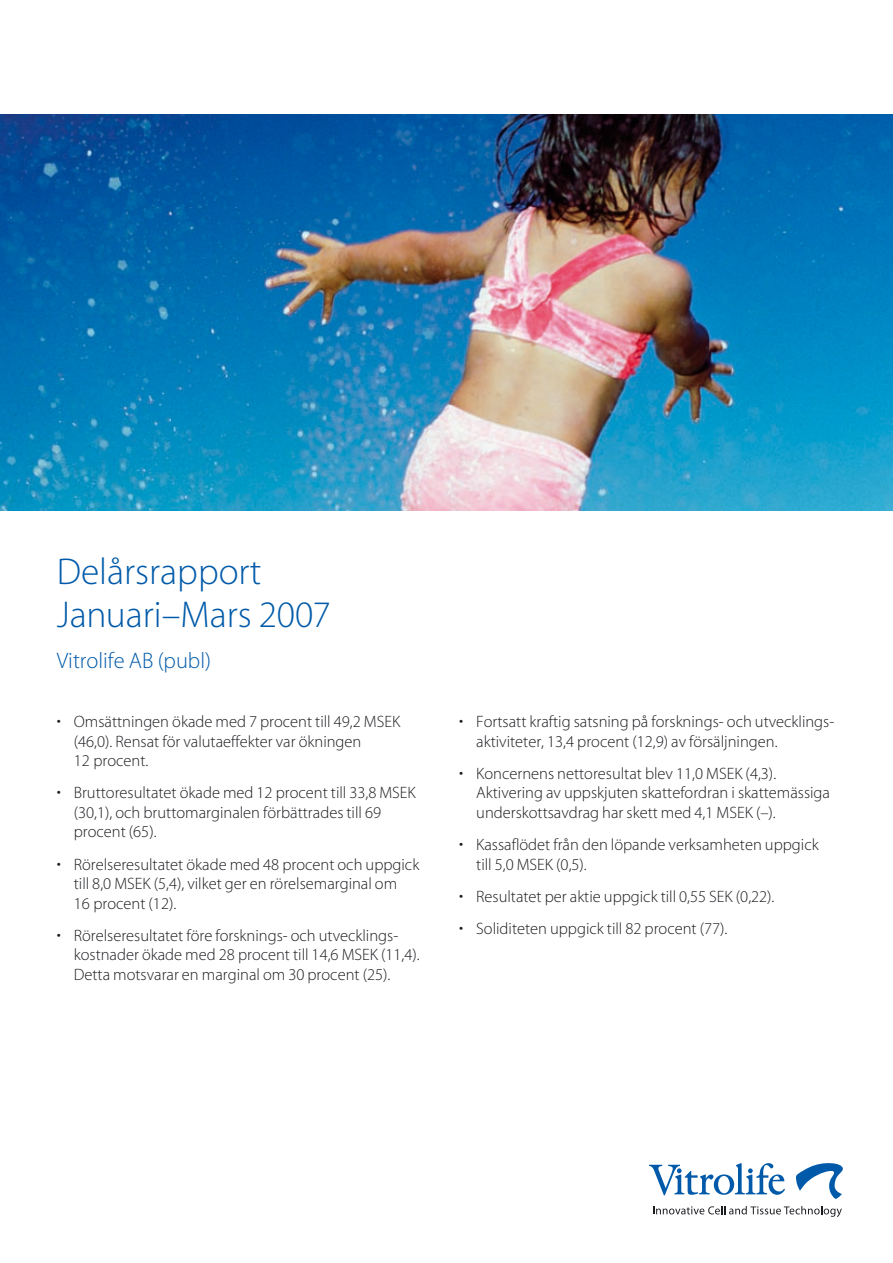
<style>
.page{position:relative;width:893px;height:1263px;background:#fff}
.page>*{position:absolute;margin:0;border:0;box-sizing:border-box;transform-origin:0 0}
.t1{font:37.5px/43.5px "Myriad MM";color:#005aa9}
.t2{font:22.5px "Myriad MM";color:#005aa9}
.t3{font:16.5px/19.5px "Myriad MM";color:#1b1c20}
</style>
<div class="page">
<img style="left:0;top:115px;width:893px;height:395px">
<svg style="left:653px;top:1206px;width:189px;height:11px"></svg>
<svg style="left:649px;top:1163px;width:136px;height:32px"></svg>
<svg style="left:796px;top:1163px;width:47px;height:36px"></svg>
<h1 class="t1" style="left:57px;top:551px;width:276px">Delårsrapport<br>Januari–Mars 2007</h1>
<h2 class="t2" style="left:57px;top:649px;width:156px">Vitrolife AB (publ)</h2>
<p class="t3" style="left:74px;top:712px;width:328px;text-indent:-17px">• Omsättningen ökade med 7 procent till 49,2 MSEK (46,0). Rensat för valutaeffekter var ökningen<br>12 procent.</p>
<p class="t3" style="left:74px;top:784px;width:344px;text-indent:-17px">• Bruttoresultatet ökade med 12 procent till 33,8 MSEK (30,1), och bruttomarginalen förbättrades till 69 procent (65).</p>
<p class="t3" style="left:74px;top:855px;width:347px;text-indent:-17px">• Rörelseresultatet ökade med 48 procent och uppgick till 8,0 MSEK (5,4), vilket ger en rörelsemarginal om<br>16 procent (12).</p>
<p class="t3" style="left:74px;top:926px;width:347px;text-indent:-17px">• Rörelseresultatet före forsknings- och utvecklings&shy;kostnader ökade med 28 procent till 14,6 MSEK (11,4).<br>Detta motsvarar en marginal om 30 procent (25).</p>
<p class="t3" style="left:476px;top:712px;width:359px;text-indent:-17px">• Fortsatt kraftig satsning på forsknings- och utvecklings&shy;aktiviteter, 13,4 procent (12,9) av försäljningen.</p>
<p class="t3" style="left:476px;top:764px;width:355px;text-indent:-17px">• Koncernens nettoresultat blev 11,0 MSEK (4,3).<br>Aktivering av uppskjuten skattefordran i skattemässiga underskottsavdrag har skett med 4,1 MSEK (–).</p>
<p class="t3" style="left:476px;top:836px;width:344px;text-indent:-17px">• Kassaflödet från den löpande verksamheten uppgick till 5,0 MSEK (0,5).</p>
<p class="t3" style="left:459px;top:887px;width:317px">• Resultatet per aktie uppgick till 0,55 SEK (0,22).</p>
<p class="t3" style="left:459px;top:920px;width:270px">• Soliditeten uppgick till 82 procent (77).</p>
</div>
